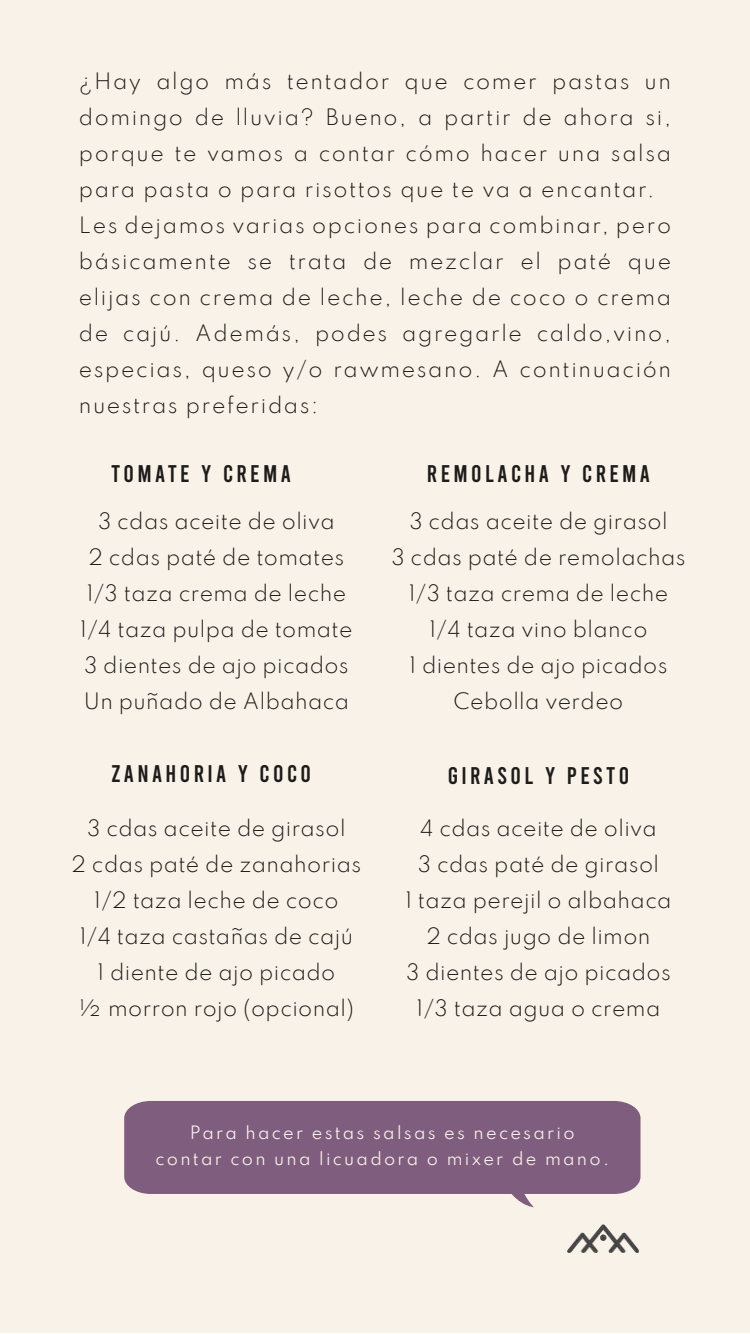
<style>
.page{position:relative;width:750px;height:1334px;background:#fff}
.page>*{position:absolute;margin:0;border:0;box-sizing:border-box;transform-origin:0 0}
.t1{font:24px "Bebas";letter-spacing:.14em;color:#1e1c1a}
.t2{font:300 20px/36px "Spartan";letter-spacing:.02em;color:#1e1c1a;text-align:center}
.t3{font:300 20px/36px "Spartan";letter-spacing:.08em;color:#1e1c1a}
.t4{font:16px/25.4px "Spartan";letter-spacing:.14em;color:#f9f2e8;text-align:center}
</style>
<div class="page">
<div style="left:0;top:0;width:750px;height:1333px;background:#f9f2e8"></div>
<svg style="left:512px;top:1194px;width:22px;height:13px"></svg>
<div style="left:124px;top:1101px;width:517px;height:93px;background:#7f5d7e"></div>
<img style="left:567px;top:1224px;width:71px;height:29px">
<p class="t3" style="left:79px;top:65px;width:594px">¿Hay algo más tentador que comer pastas un domingo de lluvia? Bueno, a partir de ahora si, porque te vamos a contar cómo hacer una salsa para pasta o para risottos que te va a encantar.<br>Les dejamos varias opciones para combinar, pero básicamente se trata de mezclar el paté que elijas con crema de leche, leche de coco o crema de cajú. Además, podes agregarle caldo,vino, especias, queso y/o rawmesano. A continuación nuestras preferidas:</p>
<p class="t1" style="left:111px;top:458px;width:181px">TOMATE Y CREMA</p>
<p class="t2" style="left:80px;top:505px;width:274px">3 cdas aceite de oliva<br>2 cdas paté de tomates<br>1/3 taza crema de leche<br>1/4 taza pulpa de tomate<br>3 dientes de ajo picados<br>Un puñado de Albahaca</p>
<p class="t1" style="left:111px;top:758px;width:201px">ZANAHORIA Y COCO</p>
<p class="t2" style="left:72px;top:812px;width:291px">3 cdas aceite de girasol<br>2 cdas paté de zanahorias<br>1/2 taza leche de coco<br>1/4 taza castañas de cajú<br>1 diente de ajo picado<br>½ morron rojo (opcional)</p>
<p class="t1" style="left:427px;top:458px;width:225px">REMOLACHA Y CREMA</p>
<p class="t2" style="left:391px;top:505px;width:296px">3 cdas aceite de girasol<br>3 cdas paté de remolachas<br>1/3 taza crema de leche<br>1/4 taza vino blanco<br>1 dientes de ajo picados<br>Cebolla verdeo</p>
<p class="t1" style="left:448px;top:760px;width:183px">GIRASOL Y PESTO</p>
<p class="t2" style="left:405px;top:812px;width:268px">4 cdas aceite de oliva<br>3 cdas paté de girasol<br>1 taza perejil o albahaca<br>2 cdas jugo de limon<br>3 dientes de ajo picados<br>1/3 taza agua o crema</p>
<p class="t4" style="left:156px;top:1122px;width:455px">Para hacer estas salsas es necesario contar con una licuadora o mixer de mano.</p>
</div>
